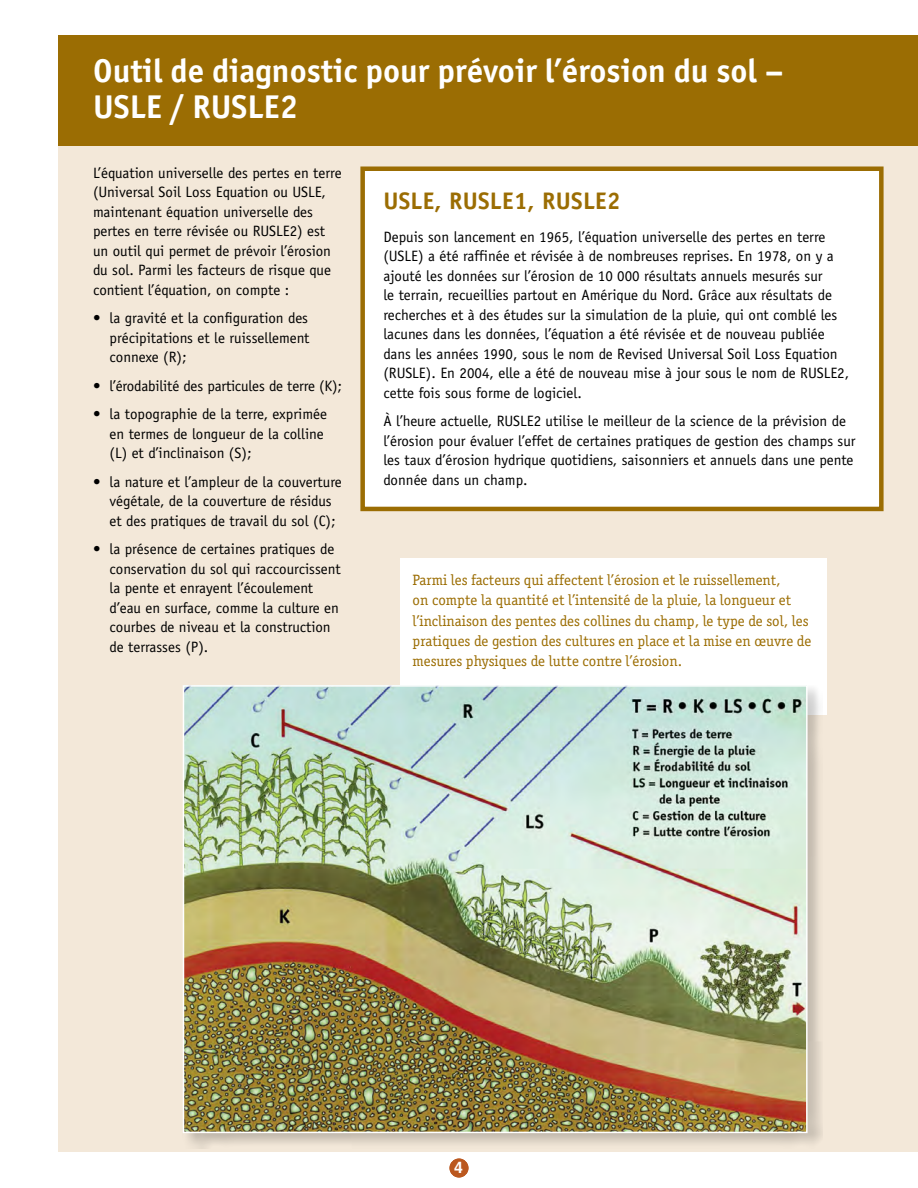
<style>
.page{position:relative;width:918px;height:1188px;background:#fff}
.page>*{position:absolute;margin:0;border:0;box-sizing:border-box;transform-origin:0 0}
.t1{font:700 33px/36px "Officina Sans";color:#fff}
.t2{font:700 24px "Officina Sans";letter-spacing:.01em;color:#9b6d03}
.t3{font:700 15.75px "Helvetica";color:#fff}
.t4{font:15px/19.5px "Officina Sans";color:#000}
.t5{font:15px/20.2px "Officina Serif";color:#9b6d03}
</style>
<div class="page">
<div style="left:450px;top:1159px;width:18px;height:18px;background:#bb581f;border-radius:50%"></div>
<div style="left:58px;top:111px;width:860px;height:1041px;background:#f3e8d9"></div>
<div style="left:58px;top:35px;width:860px;height:111px;background:#9b6d03"></div>
<div style="left:400px;top:558px;width:426px;height:156px;background:#fff"></div>
<div style="left:182px;top:685px;width:641px;height:464px;background:#000;opacity:.2"></div>
<img style="left:186px;top:688px;width:619px;height:442px">
<div style="left:183px;top:685px;width:625px;height:448px;border:2px solid #fff"></div>
<div style="left:360px;top:166px;width:524px;height:345px;background:#fff;border:4px solid #9b6d03"></div>
<h1 class="t1" style="left:93px;top:52px;width:692px">Outil de diagnostic pour prévoir l’érosion du sol –<br>USLE / RUSLE2</h1>
<p class="t4" style="left:93px;top:163px;width:250px">L’équation universelle des pertes en terre (Universal Soil Loss Equation ou USLE, maintenant équation universelle des pertes en terre révisée ou RUSLE2) est un outil qui permet de prévoir l’érosion du sol. Parmi les facteurs de risque que contient l’équation, on compte :</p>
<p class="t4" style="left:110px;top:308px;width:202px;text-align:justify;text-indent:-16px">• la gravité et la configuration des précipitations et le ruissellement connexe (R);</p>
<p class="t4" style="left:93px;top:376px;width:251px">• l’érodabilité des particules de terre (K);</p>
<p class="t4" style="left:110px;top:404px;width:219px;text-indent:-16px">• la topographie de la terre, exprimée en termes de longueur de la colline (L) et d’inclinaison (S);</p>
<p class="t4" style="left:110px;top:472px;width:234px;text-indent:-16px">• la nature et l’ampleur de la couverture végétale, de la couverture de résidus et des pratiques de travail du sol (C);</p>
<p class="t4" style="left:110px;top:539px;width:233px;text-indent:-16px">• la présence de certaines pratiques de conservation du sol qui raccourcissent la pente et enrayent l’écoulement d’eau en surface, comme la culture en courbes de niveau et la construction de terrasses (P).</p>
<h2 class="t2" style="left:383px;top:186px;width:238px">USLE, RUSLE1, RUSLE2</h2>
<p class="t4" style="left:383px;top:227px;width:467px">Depuis son lancement en 1965, l’équation universelle des pertes en terre (USLE) a été raffinée et révisée à de nombreuses reprises. En 1978, on y a ajouté les données sur l’érosion de 10 000 résultats annuels mesurés sur<br>le terrain, recueillies partout en Amérique du Nord. Grâce aux résultats de recherches et à des études sur la simulation de la pluie, qui ont comblé les lacunes dans les données, l’équation a été révisée et de nouveau publiée dans les années 1990, sous le nom de Revised Universal Soil Loss Equation (RUSLE). En 2004, elle a été de nouveau mise à jour sous le nom de RUSLE2, cette fois sous forme de logiciel.</p>
<p class="t4" style="left:383px;top:412px;width:474px">À l’heure actuelle, RUSLE2 utilise le meilleur de la science de la prévision de l’érosion pour évaluer l’effet de certaines pratiques de gestion des champs sur les taux d’érosion hydrique quotidiens, saisonniers et annuels dans une pente donnée dans un champ.</p>
<p class="t5" style="left:413px;top:570px;width:400px">Parmi les facteurs qui affectent l’érosion et le ruissellement,<br>on compte la quantité et l’intensité de la pluie, la longueur et l’inclinaison des pentes des collines du champ, le type de sol, les pratiques de gestion des cultures en place et la mise en œuvre de mesures physiques de lutte contre l’érosion.</p>
<p class="t3" style="left:454px;top:1158px;width:11px">42</p>
</div>
